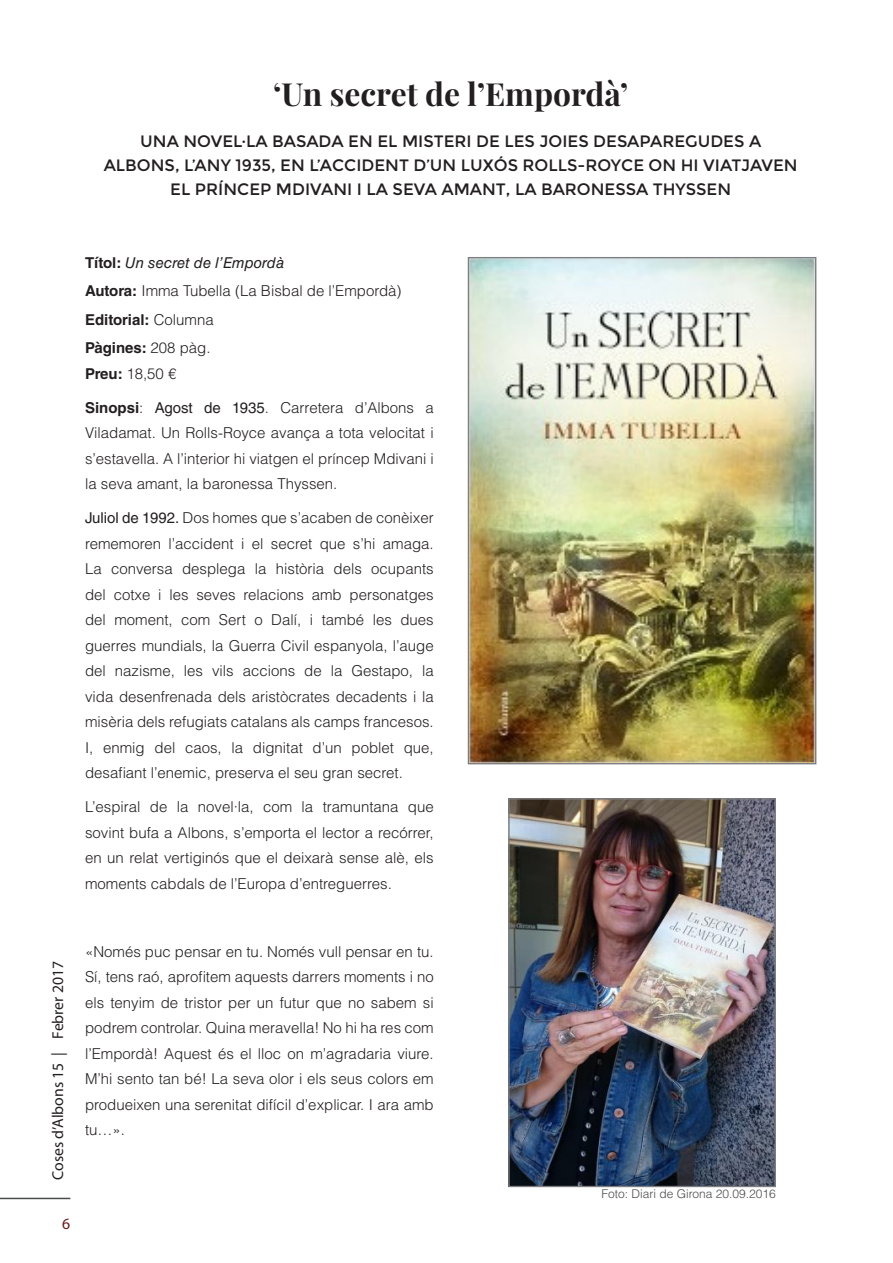
<style>
.page{position:relative;width:893px;height:1263px;background:#fff}
.page>*{position:absolute;margin:0;border:0;box-sizing:border-box;transform-origin:0 0}
.Títols{font:700 31.8px "Playfair Display";color:#231f20}
.Entrades{font:16.5px "Montserrat";color:#231f20}
.t1{font:15.75px "Myriad Pro";color:#231f20}
.t2{font:15.75px "Myriad Pro";color:#65191a}
.Cos_bàsic{font:300 15px/25.5px "Helvetica LT Std";color:#231f20;text-align:justify}
.Cos_bàsic-2{font:700 15px "Helvetica LT Std";color:#231f20}
.Cos_bàsic-3{font:italic 15px "Helvetica LT Std";color:#231f20}
.Peus_de_foto{font:300 12px "Helvetica LT Std";color:#4b4c4d}
.s1{font-weight:700;font-style:normal}
.s2{font-weight:700}
.s3{font-weight:300}
.s4{font-weight:400}
</style>
<div class="page">
<hr style="left:0;top:1198px;width:70px;height:1px;background:#4b4c4d">
<img style="left:510px;top:800px;width:264px;height:385px">
<div style="left:508px;top:798px;width:268px;height:389px;border:1px solid #7c7e81"></div>
<img style="left:470px;top:259px;width:344px;height:503px">
<p class="Títols" style="left:273px;top:74px;width:356px">‘Un secret de l’Empordà’</p>
<p class="Entrades" style="left:140px;top:132px;width:622px">UNA NOVEL·LA BASADA EN EL MISTERI DE LES JOIES DESAPAREGUDES A</p>
<p class="Entrades" style="left:104px;top:156px;width:695px">ALBONS, L’ANY 1935, EN L’ACCIDENT D’UN LUXÓS ROLLS-ROYCE ON HI VIATJAVEN</p>
<p class="Entrades" style="left:170px;top:180px;width:562px">EL PRÍNCEP MDIVANI I LA SEVA AMANT, LA BARONESSA THYSSEN</p>
<p class="Cos_bàsic-3" style="left:85px;top:254px;width:201px"><span class="s1">Títol:</span> Un secret de l’Empordà</p>
<p class="Cos_bàsic" style="left:85px;top:278px;width:318px"><span class="s2">Autora:</span> Imma Tubella (La Bisbal de l’Empordà)</p>
<p class="Cos_bàsic-2" style="left:85px;top:310px;width:130px">Editorial: <span class="s3">Columna</span></p>
<p class="Cos_bàsic-2" style="left:85px;top:339px;width:127px">Pàgines: <span class="s3">208 pàg.</span></p>
<p class="Cos_bàsic" style="left:85px;top:360px;width:93px"><span class="s2">Preu:</span> 18,50 €</p>
<p class="Cos_bàsic" style="left:85px;top:394px;width:350px"><span class="s2">Sinopsi</span>: <span class="s4">Agost de 1935</span>. Carretera d’Albons a Viladamat. Un Rolls-Royce avança a tota velocitat i s’estavella. A l’interior hi viatgen el príncep Mdivani i la seva amant, la baronessa Thyssen.</p>
<p class="Cos_bàsic" style="left:85px;top:505px;width:350px"><span class="s4">Juliol de 1992.</span> Dos homes que s’acaben de conèixer rememoren l’accident i el secret que s’hi amaga.<br>La conversa desplega la història dels ocupants del cotxe i les seves relacions amb personatges del moment, com Sert o Dalí, i també les dues guerres mundials, la Guerra Civil espanyola, l’auge del nazisme, les vils accions de la Gestapo, la vida desenfrenada dels aristòcrates decadents i la misèria dels refugiats catalans als camps francesos.<br>I, enmig del caos, la dignitat d’un poblet que, desafiant l’enemic, preserva el seu gran secret.</p>
<p class="Cos_bàsic" style="left:85px;top:794px;width:350px">L’espiral de la novel·la, com la tramuntana que sovint bufa a Albons, s’emporta el lector a recórrer, en un relat vertiginós que el deixarà sense alè, els moments cabdals de l’Europa d’entreguerres.</p>
<p class="t1" style="left:48px;top:1180px;width:221px;rotate:-90deg">Coses d’Albons 15 | Febrer 2017</p>
<p class="Cos_bàsic" style="left:85px;top:938px;width:350px">«Només puc pensar en tu. Només vull pensar en tu.<br>Sí, tens raó, aprofitem aquests darrers moments i no els tenyim de tristor per un futur que no sabem si podrem controlar. Quina meravella! No hi ha res com l’Empordà! Aquest és el lloc on m’agradaria viure.<br>M’hi sento tan bé! La seva olor i els seus colors em produeixen una serenitat difícil d’explicar. I ara amb tu…».</p>
<p class="t2" style="left:62px;top:1214px;width:10px">6</p>
<p class="Peus_de_foto" style="left:601px;top:1186px;width:176px">Foto: Diari de Girona 20.09.2016</p>
</div>
